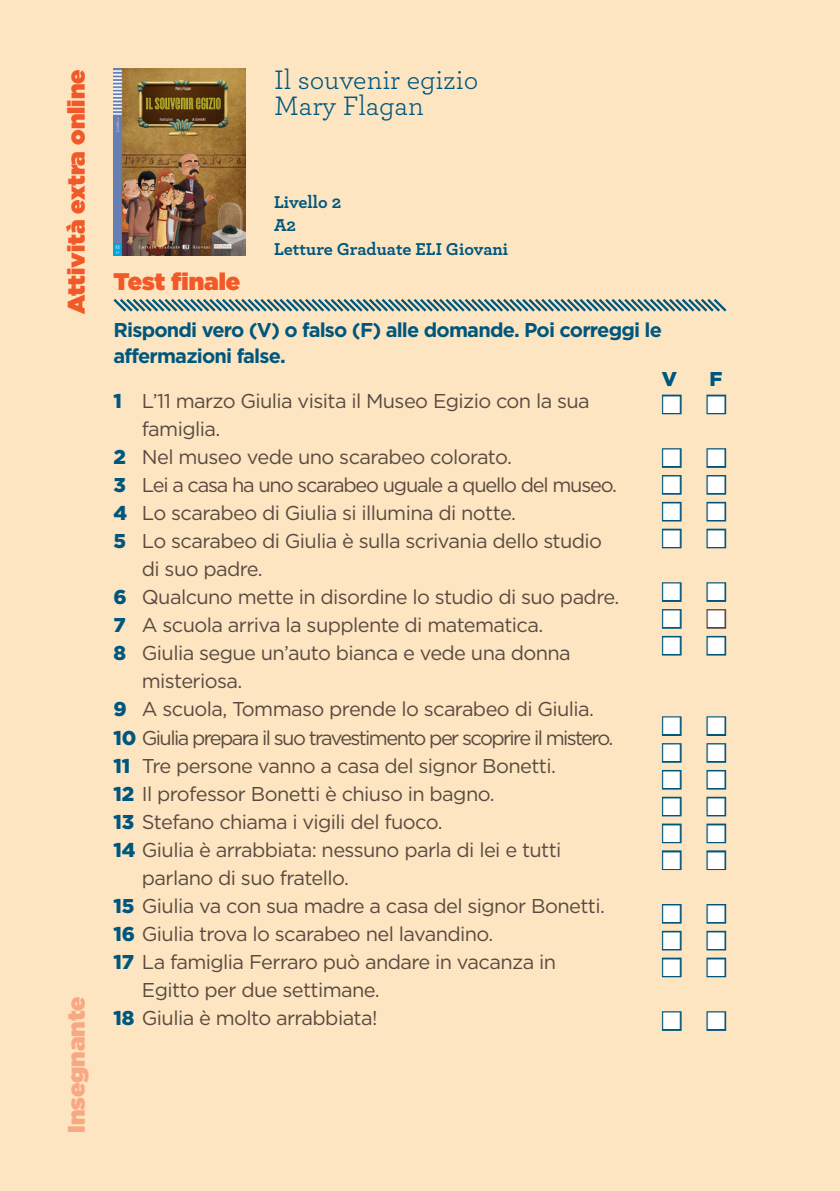
<style>
.page{position:relative;width:840px;height:1191px;background:#fff}
.page>*{position:absolute;margin:0;border:0;box-sizing:border-box;transform-origin:0 0}
.t1{font:28px/25.6px "Archer";color:#00577e}
.t2{font:900 24px "Gotham HTF";color:#f15929}
.t3{font:900 24px "Gotham HTF";color:#f8a983}
.t4{font:20px "Gotham HTF";letter-spacing:-.03em;color:#594a41}
.t5{font:700 20px/26px "Gotham HTF";letter-spacing:-.04em;color:#00577e}
.t6{font:20px "Gotham HTF";letter-spacing:-.08em;color:#594a41}
.t7{font:20px "Gotham HTF";letter-spacing:-.06em;color:#594a41}
.t8{font:900 20px "Gotham HTF";color:#00577e}
.t9{font:700 18px/23.6px "Archer";color:#00577e}
.s1{font-weight:900;color:#00577e}
</style>
<div class="page">
<div style="left:0;top:0;width:839px;height:1191px;background:#fee5c1"></div>
<svg style="left:113px;top:299px;width:614px;height:13px"></svg>
<img style="left:113px;top:68px;width:132px;height:187px">
<div style="left:661px;top:394px;width:20px;height:20px;border:3px solid #00577e"></div>
<div style="left:706px;top:394px;width:19px;height:20px;border:3px solid #00577e"></div>
<div style="left:661px;top:448px;width:20px;height:20px;border:3px solid #00577e"></div>
<div style="left:706px;top:448px;width:19px;height:20px;border:3px solid #00577e"></div>
<div style="left:661px;top:475px;width:20px;height:20px;border:3px solid #00577e"></div>
<div style="left:706px;top:475px;width:19px;height:20px;border:3px solid #00577e"></div>
<div style="left:661px;top:502px;width:20px;height:19px;border:3px solid #00577e"></div>
<div style="left:706px;top:502px;width:19px;height:19px;border:3px solid #00577e"></div>
<div style="left:661px;top:528px;width:20px;height:20px;border:3px solid #00577e"></div>
<div style="left:706px;top:528px;width:19px;height:20px;border:3px solid #00577e"></div>
<div style="left:661px;top:582px;width:20px;height:20px;border:3px solid #00577e"></div>
<div style="left:706px;top:582px;width:19px;height:20px;border:3px solid #00577e"></div>
<div style="left:661px;top:609px;width:20px;height:20px;border:3px solid #00577e"></div>
<div style="left:706px;top:609px;width:19px;height:20px;border:3px solid #594a41"></div>
<div style="left:661px;top:636px;width:20px;height:19px;border:3px solid #00577e"></div>
<div style="left:706px;top:636px;width:19px;height:19px;border:3px solid #00577e"></div>
<div style="left:661px;top:716px;width:20px;height:20px;border:3px solid #00577e"></div>
<div style="left:706px;top:716px;width:19px;height:20px;border:3px solid #00577e"></div>
<div style="left:661px;top:743px;width:20px;height:20px;border:3px solid #00577e"></div>
<div style="left:706px;top:743px;width:19px;height:20px;border:3px solid #00577e"></div>
<div style="left:661px;top:770px;width:20px;height:19px;border:3px solid #00577e"></div>
<div style="left:706px;top:770px;width:19px;height:19px;border:3px solid #00577e"></div>
<div style="left:661px;top:796px;width:20px;height:20px;border:3px solid #00577e"></div>
<div style="left:706px;top:796px;width:19px;height:20px;border:3px solid #00577e"></div>
<div style="left:661px;top:823px;width:20px;height:20px;border:3px solid #00577e"></div>
<div style="left:706px;top:823px;width:19px;height:20px;border:3px solid #00577e"></div>
<div style="left:661px;top:850px;width:20px;height:20px;border:3px solid #00577e"></div>
<div style="left:706px;top:850px;width:19px;height:20px;border:3px solid #00577e"></div>
<div style="left:661px;top:904px;width:20px;height:19px;border:3px solid #00577e"></div>
<div style="left:706px;top:904px;width:19px;height:19px;border:3px solid #00577e"></div>
<div style="left:661px;top:930px;width:20px;height:20px;border:3px solid #00577e"></div>
<div style="left:706px;top:930px;width:19px;height:20px;border:3px solid #00577e"></div>
<div style="left:661px;top:957px;width:20px;height:20px;border:3px solid #00577e"></div>
<div style="left:706px;top:957px;width:19px;height:20px;border:3px solid #00577e"></div>
<div style="left:661px;top:1011px;width:20px;height:20px;border:3px solid #00577e"></div>
<div style="left:706px;top:1011px;width:19px;height:20px;border:3px solid #00577e"></div>
<svg style="left:663px;top:396px;width:61px;height:17px"></svg>
<svg style="left:663px;top:449px;width:61px;height:17px"></svg>
<svg style="left:663px;top:476px;width:61px;height:17px"></svg>
<svg style="left:663px;top:503px;width:61px;height:17px"></svg>
<svg style="left:663px;top:530px;width:61px;height:17px"></svg>
<svg style="left:663px;top:583px;width:61px;height:17px"></svg>
<svg style="left:663px;top:610px;width:61px;height:17px"></svg>
<svg style="left:663px;top:637px;width:61px;height:17px"></svg>
<svg style="left:663px;top:717px;width:61px;height:17px"></svg>
<svg style="left:663px;top:744px;width:61px;height:17px"></svg>
<svg style="left:663px;top:771px;width:61px;height:17px"></svg>
<svg style="left:663px;top:798px;width:61px;height:17px"></svg>
<svg style="left:663px;top:825px;width:61px;height:16px"></svg>
<svg style="left:663px;top:851px;width:61px;height:17px"></svg>
<svg style="left:663px;top:905px;width:61px;height:17px"></svg>
<svg style="left:663px;top:932px;width:61px;height:17px"></svg>
<svg style="left:663px;top:959px;width:61px;height:16px"></svg>
<svg style="left:663px;top:1012px;width:61px;height:17px"></svg>
<p class="t2" style="left:63px;top:314px;width:246px;rotate:-90deg">Attività extra online</p>
<h1 class="t1" style="left:274px;top:66px;width:206px">Il souvenir egizio<br>Mary Flagan</h1>
<p class="t5" style="left:113px;top:316px;width:549px">Rispondi vero (V) o falso (F) alle domande. Poi correggi le affermazioni false.</p>
<p class="t9" style="left:274px;top:189px;width:236px">Livello 2<br>A2<br>Letture Graduate ELI Giovani</p>
<p class="t2" style="left:113px;top:268px;width:128px">Test finale</p>
<p class="t3" style="left:63px;top:1133px;width:138px;rotate:-90deg">Insegnante</p>
<p class="t4" style="left:113px;top:390px;width:477px"><span class="s1">1</span> L’11 marzo Giulia visita il Museo Egizio con la sua</p>
<p class="t4" style="left:142px;top:418px;width:80px">famiglia.</p>
<p class="t4" style="left:113px;top:446px;width:400px"><span class="s1">2</span> Nel museo vede uno scarabeo colorato.</p>
<p class="t7" style="left:113px;top:474px;width:504px"><span class="s1">3</span> Lei a casa ha uno scarabeo uguale a quello del museo.</p>
<p class="t4" style="left:113px;top:502px;width:403px"><span class="s1">4</span> Lo scarabeo di Giulia si illumina di notte.</p>
<p class="t4" style="left:113px;top:530px;width:490px"><span class="s1">5</span> Lo scarabeo di Giulia è sulla scrivania dello studio</p>
<p class="t4" style="left:142px;top:558px;width:122px">di suo padre.</p>
<p class="t4" style="left:113px;top:586px;width:507px"><span class="s1">6</span> Qualcuno mette in disordine lo studio di suo padre.</p>
<p class="t4" style="left:113px;top:614px;width:431px"><span class="s1">7</span> A scuola arriva la supplente di matematica.</p>
<p class="t4" style="left:113px;top:642px;width:458px"><span class="s1">8</span> Giulia segue un’auto bianca e vede una donna</p>
<p class="t4" style="left:142px;top:670px;width:102px">misteriosa.</p>
<p class="t4" style="left:113px;top:698px;width:482px"><span class="s1">9</span> A scuola, Tommaso prende lo scarabeo di Giulia.</p>
<p class="t6" style="left:113px;top:726px;width:501px"><span class="s1">10</span> Giulia prepara il suo travestimento per scoprire il mistero.</p>
<p class="t4" style="left:113px;top:754px;width:444px"><span class="s1">11</span> Tre persone vanno a casa del signor Bonetti.</p>
<p class="t4" style="left:113px;top:782px;width:382px"><span class="s1">12</span> Il professor Bonetti è chiuso in bagno.</p>
<p class="t4" style="left:113px;top:810px;width:330px"><span class="s1">13</span> Stefano chiama i vigili del fuoco.</p>
<p class="t4" style="left:113px;top:838px;width:449px"><span class="s1">14</span> Giulia è arrabbiata: nessuno parla di lei e tutti</p>
<p class="t4" style="left:142px;top:866px;width:208px">parlano di suo fratello.</p>
<p class="t4" style="left:113px;top:894px;width:492px"><span class="s1">15</span> Giulia va con sua madre a casa del signor Bonetti.</p>
<p class="t4" style="left:113px;top:922px;width:381px"><span class="s1">16</span> Giulia trova lo scarabeo nel lavandino.</p>
<p class="t4" style="left:113px;top:950px;width:444px"><span class="s1">17</span> La famiglia Ferraro può andare in vacanza in</p>
<p class="t4" style="left:142px;top:978px;width:239px">Egitto per due settimane.</p>
<p class="t4" style="left:113px;top:1006px;width:265px"><span class="s1">18</span> Giulia è molto arrabbiata!</p>
<p class="t8" style="left:661px;top:367px;width:17px">V</p>
<p class="t8" style="left:709px;top:367px;width:14px">F</p>
</div>
